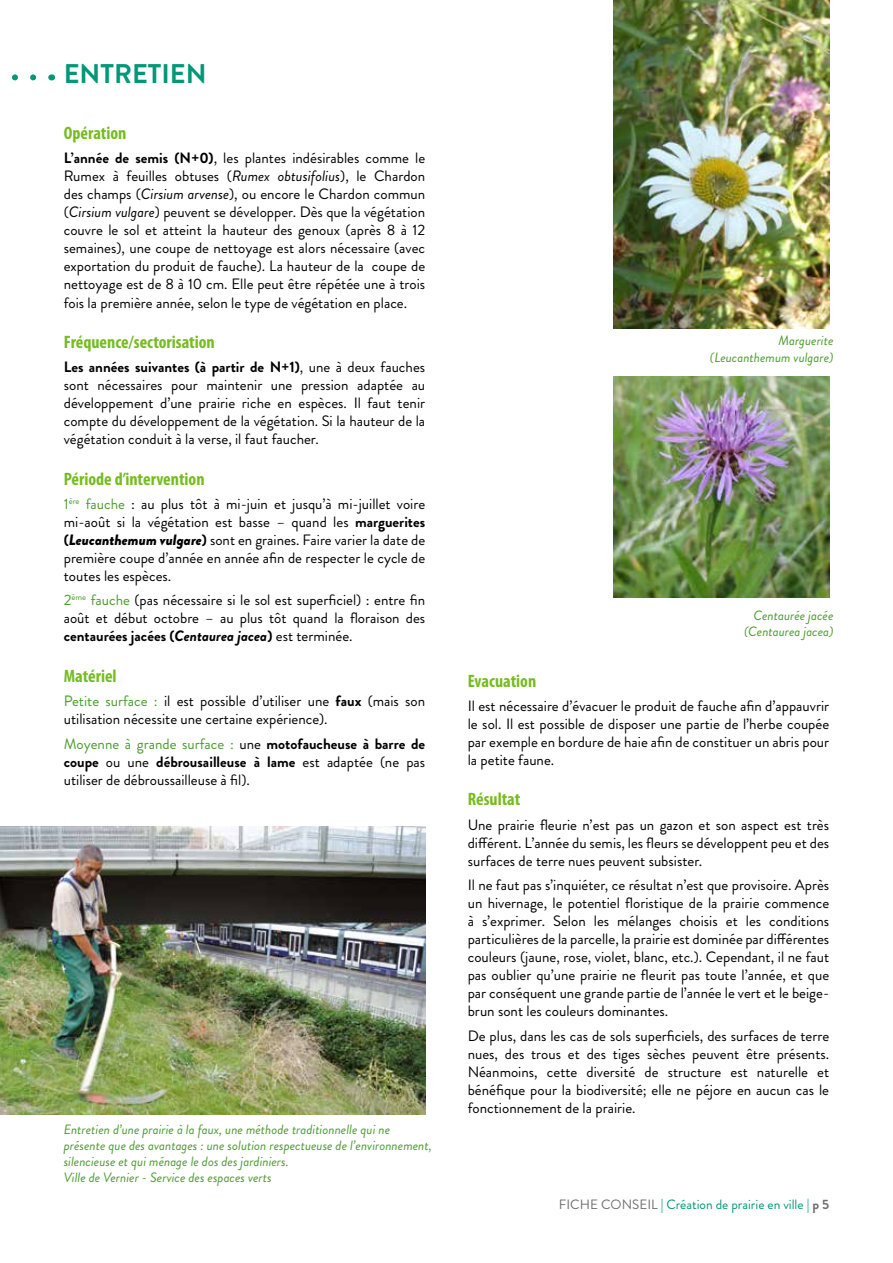
<style>
.page{position:relative;width:893px;height:1263px;background:#fff}
.page>*{position:absolute;margin:0;border:0;box-sizing:border-box;transform-origin:0 0}
.t1{font:700 27px "Brandon Grotesque";color:#009877}
.t2{font:700 condensed 18px "Myriad Pro";color:#76bc21}
.t3{font:15px/18px "Brandon Grotesque";color:#000;text-align:justify}
.t4{font:italic 13.5px/16.2px "Brandon Grotesque";color:#4c9c2e;text-align:right}
.t5{font:13.5px "Brandon Grotesque";color:#009877}
.s1{font-weight:700}
.s2{font-style:italic}
.s3{color:#4c9c2e}
.s4{font-weight:900;font-style:italic}
.s5{font-weight:700;font-style:italic}
.s6{color:#706f6f}
.s7{font-weight:700;color:#706f6f}
</style>
<div class="page">
<img style="left:613px;top:0;width:216px;height:328px">
<img style="left:613px;top:376px;width:216px;height:221px">
<img style="left:0;top:826px;width:425px;height:288px">
<svg style="left:11px;top:74px;width:22px;height:6px"></svg>
<h1 class="t1" style="left:64px;top:55px;width:144px">ENTRETIEN</h1>
<p class="t2" style="left:64px;top:122px;width:64px">Opération</p>
<p class="t3" style="left:64px;top:150px;width:363px"><span class="s1">L’année de semis (N+0)</span>, les plantes indésirables comme le Rumex à feuilles obtuses (<span class="s2">Rumex obtusifolius</span>), le Chardon des champs (<span class="s2">Cirsium arvense</span>), ou encore le Chardon commun (<span class="s2">Cirsium vulgare</span>) peuvent se développer. Dès que la végétation couvre le sol et atteint la hauteur des genoux (après 8 à 12 semaines), une coupe de nettoyage est alors nécessaire (avec exportation du produit de fauche). La hauteur de la coupe de nettoyage est de 8 à 10 cm. Elle peut être répétée une à trois fois la première année, selon le type de végétation en place.</p>
<p class="t2" style="left:64px;top:331px;width:153px">Fréquence/sectorisation</p>
<p class="t3" style="left:64px;top:358px;width:363px"><span class="s1">Les années suivantes (à partir de N+1)</span>, une à deux fauches sont nécessaires pour maintenir une pression adaptée au développement d’une prairie riche en espèces. Il faut tenir compte du développement de la végétation. Si la hauteur de la végétation conduit à la verse, il faut faucher.</p>
<p class="t2" style="left:64px;top:467px;width:142px">Période d’intervention</p>
<p class="t3" style="left:64px;top:495px;width:363px"><span class="s3">1</span><sup>ère</sup> <span class="s3">fauche</span> : au plus tôt à mi-juin et jusqu’à mi-juillet voire mi-août si la végétation est basse – quand les <span class="s1">marguerites (</span><span class="s4">Leucanthemum vulgare</span><span class="s1">)</span> sont en graines. Faire varier la date de première coupe d’année en année afin de respecter le cycle de toutes les espèces.</p>
<p class="t3" style="left:64px;top:591px;width:363px"><span class="s3">2</span><sup>ème</sup> <span class="s3">fauche</span> (pas nécessaire si le sol est superficiel) : entre fin août et début octobre – au plus tôt quand la floraison des <span class="s1">centaurées jacées (</span><span class="s5">Centaurea jacea</span><span class="s1">)</span> est terminée.</p>
<p class="t2" style="left:64px;top:665px;width:54px">Matériel</p>
<p class="t3" style="left:64px;top:692px;width:363px"><span class="s3">Petite surface :</span> il est possible d’utiliser une <span class="s1">faux</span> (mais son utilisation nécessite une certaine expérience).</p>
<p class="t3" style="left:64px;top:735px;width:363px"><span class="s3">Moyenne à grande surface :</span> une <span class="s1">motofaucheuse à barre de coupe</span> ou une <span class="s1">débrousailleuse à lame</span> est adaptée (ne pas utiliser de débroussailleuse à fil).</p>
<p class="t4" style="left:64px;top:1121px;width:370px;text-align:left">Entretien d’une prairie à la faux, une méthode traditionnelle qui ne présente que des avantages : une solution respectueuse de l’environnement, silencieuse et qui ménage le dos des jardiniers.<br>Ville de Vernier - Service des espaces verts</p>
<p class="t4" style="left:710px;top:333px;width:125px">Marguerite (Leucanthemum vulgare)</p>
<p class="t4" style="left:744px;top:607px;width:91px">Centaurée jacée (Centaurea jacea)</p>
<p class="t2" style="left:468px;top:669px;width:70px">Evacuation</p>
<p class="t3" style="left:468px;top:697px;width:363px">Il est nécessaire d’évacuer le produit de fauche afin d’appauvrir le sol. Il est possible de disposer une partie de l’herbe coupée par exemple en bordure de haie afin de constituer un abris pour la petite faune.</p>
<p class="t2" style="left:468px;top:788px;width:54px">Résultat</p>
<p class="t3" style="left:468px;top:816px;width:363px">Une prairie fleurie n’est pas un gazon et son aspect est très différent. L’année du semis, les fleurs se développent peu et des surfaces de terre nues peuvent subsister.</p>
<p class="t3" style="left:468px;top:876px;width:363px">Il ne faut pas s’inquiéter, ce résultat n’est que provisoire. Après un hivernage, le potentiel floristique de la prairie commence à s’exprimer. Selon les mélanges choisis et les conditions particulières de la parcelle, la prairie est dominée par différentes couleurs (jaune, rose, violet, blanc, etc.). Cependant, il ne faut pas oublier qu’une prairie ne fleurit pas toute l’année, et que par conséquent une grande partie de l’année le vert et le beige&shy;brun sont les couleurs dominantes.</p>
<p class="t3" style="left:468px;top:1027px;width:363px">De plus, dans les cas de sols superficiels, des surfaces de terre nues, des trous et des tiges sèches peuvent être présents.<br>Néanmoins, cette diversité de structure est naturelle et bénéfique pour la biodiversité; elle ne péjore en aucun cas le fonctionnement de la prairie.</p>
<p class="t5" style="left:559px;top:1195px;width:272px"><span class="s6">FICHE CONSEIL</span> | Création de prairie en ville | <span class="s7">p 5</span></p>
</div>
